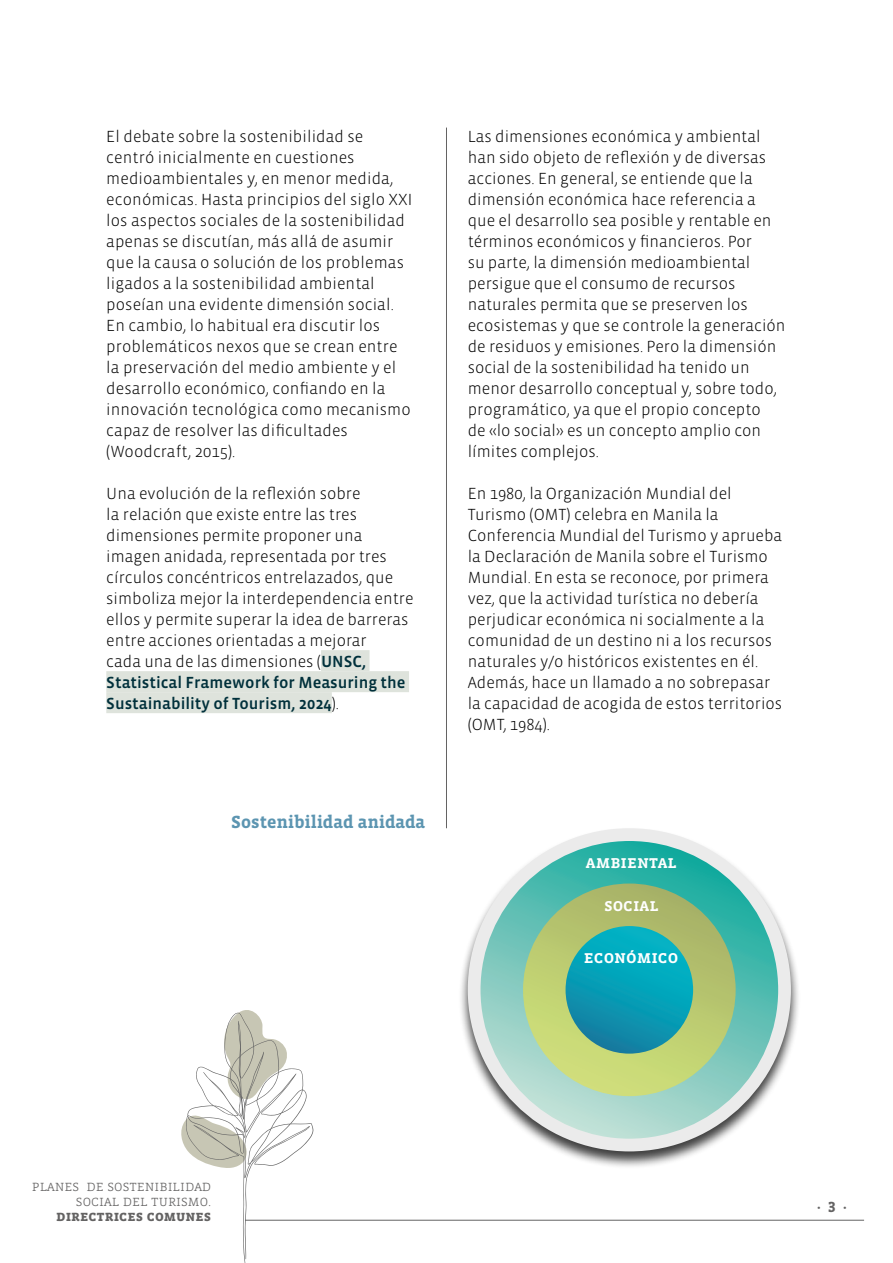
<style>
.page{position:relative;width:893px;height:1263px;background:#fff}
.page>*{position:absolute;margin:0;border:0;box-sizing:border-box;transform-origin:0 0}
.t1{font:500 18px "Vista Slab OTCE";color:#fff}
.t2{font:700 18px "Vista Slab OTCE";color:#5c95b1}
.t3{font:300 16.5px/21px "Vista Sans OTCE";color:#000}
.t4{font:300 15px/15px "Vista Slab OTCE";color:#646363;text-align:right}
.t5{font:700 15px "Vista Slab OTCE";color:#646363}
.s1{font-weight:500;color:#00303b}
</style>
<div class="page">
<hr style="left:245px;top:1220px;width:619px;height:1px;background:#646363">
<svg style="left:181px;top:1010px;width:133px;height:253px"></svg>
<div style="left:458px;top:827px;width:342px;height:342px;background:#000;opacity:.75"></div>
<div style="left:468px;top:828px;width:323px;height:323px;background:#ebebeb;border-radius:50%"></div>
<svg style="left:480px;top:841px;width:298px;height:298px;background:#6dc4b9"></svg>
<svg style="left:523px;top:883px;width:213px;height:213px;background:#b9c971"></svg>
<div style="left:566px;top:926px;width:127px;height:127px;background:linear-gradient(to bottom,#00b9c8,#1182a4);border-radius:64px"></div>
<div style="left:321px;top:650px;width:49px;height:21px;background:#dee3dc"></div>
<div style="left:106px;top:671px;width:303px;height:21px;background:#dee3dc"></div>
<div style="left:106px;top:692px;width:226px;height:21px;background:#dee3dc"></div>
<hr style="left:446px;top:128px;width:1px;height:700px;background:#646363">
<p class="t3" style="left:106px;top:125px;width:308px">El debate sobre la sostenibilidad se centró inicialmente en cuestiones medioambientales y, en menor medida, económicas. Hasta principios del siglo XXI los aspectos sociales de la sostenibilidad apenas se discutían, más allá de asumir que la causa o solución de los problemas ligados a la sostenibilidad ambiental poseían una evidente dimensión social.<br>En cambio, lo habitual era discutir los problemáticos nexos que se crean entre la preservación del medio ambiente y el desarrollo económico, confiando en la innovación tecnológica como mecanismo capaz de resolver las dificultades (Woodcraft, 2015).</p>
<p class="t3" style="left:106px;top:482px;width:309px">Una evolución de la reflexión sobre<br>la relación que existe entre las tres dimensiones permite proponer una imagen anidada, representada por tres círculos concéntricos entrelazados, que simboliza mejor la interdependencia entre ellos y permite superar la idea de barreras entre acciones orientadas a mejorar<br>cada una de las dimensiones (<span class="s1">UNSC, Statistical Framework for Measuring the Sustainability of Tourism, 2024</span>).</p>
<p class="t2" style="left:231px;top:812px;width:195px">Sostenibilidad anidada</p>
<p class="t3" style="left:468px;top:125px;width:319px">Las dimensiones económica y ambiental han sido objeto de reflexión y de diversas acciones. En general, se entiende que la dimensión económica hace referencia a que el desarrollo sea posible y rentable en términos económicos y financieros. Por<br>su parte, la dimensión medioambiental persigue que el consumo de recursos naturales permita que se preserven los ecosistemas y que se controle la generación de residuos y emisiones. Pero la dimensión social de la sostenibilidad ha tenido un menor desarrollo conceptual y, sobre todo, programático, ya que el propio concepto<br>de «lo social» es un concepto amplio con límites complejos.</p>
<p class="t3" style="left:468px;top:483px;width:316px">En 1980, la Organización Mundial del Turismo (OMT) celebra en Manila la Conferencia Mundial del Turismo y aprueba la Declaración de Manila sobre el Turismo Mundial. En esta se reconoce, por primera vez, que la actividad turística no debería perjudicar económica ni socialmente a la comunidad de un destino ni a los recursos naturales y/o históricos existentes en él.<br>Además, hace un llamado a no sobrepasar la capacidad de acogida de estos territorios (OMT, 1984).</p>
<p class="t1" style="left:586px;top:851px;width:92px">ambiental</p>
<p class="t1" style="left:604px;top:895px;width:56px">social</p>
<p class="t1" style="left:584px;top:947px;width:96px">económico</p>
<p class="t4" style="left:32px;top:1178px;width:181px">planes de sostenibilidad social del turismo.</p>
<p class="t5" style="left:56px;top:1207px;width:156px">directrices comunes</p>
<p class="t5" style="left:817px;top:1198px;width:31px">· 3 ·</p>
</div>
